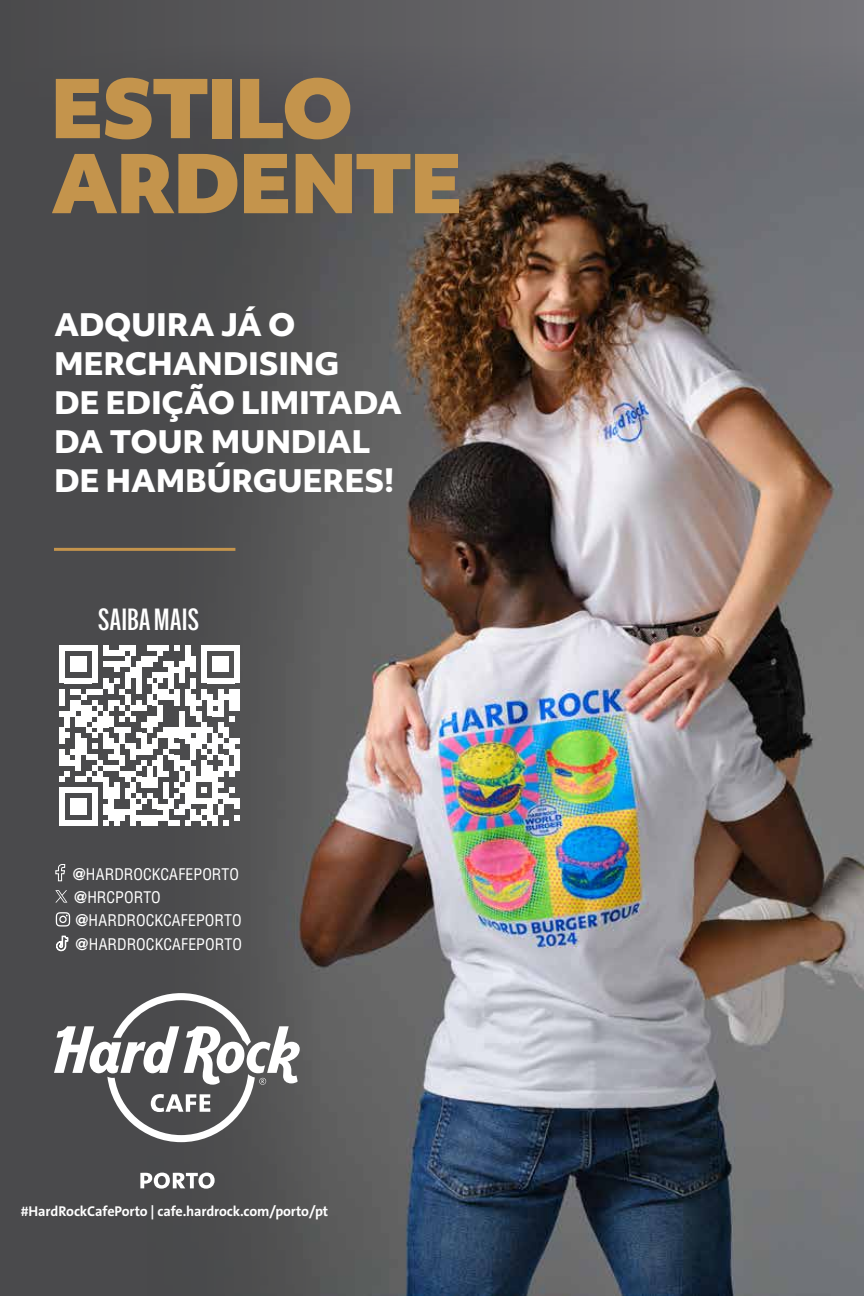
<style>
.page{position:relative;width:864px;height:1296px;background:#4a4a4c}
.page>*{position:absolute;margin:0;border:0;box-sizing:border-box;transform-origin:0 0}
.t1{font:900 78px/75px "Objektiv Mk 2";letter-spacing:-.035em;color:#c4944c}
.t2{font:800 30px/39px "Objektiv Mk 1";letter-spacing:-.015em;color:#fff}
.t3{font:500 30px "Alternate Gothic Comp ATF";letter-spacing:.01em;color:#fff;scale:1.25 1}
.t4{font:condensed 15.6px "Helvetica LT";letter-spacing:.005em;color:#fff}
.t5{font:700 14.25px "The Sans B7";letter-spacing:-.01em;color:#fff}
.s1{font-weight:700}
</style>
<div class="page">
<img style="left:148px;top:32px;width:716px;height:1264px">
<div style="left:59px;top:645px;width:6px;height:17px;background:#fff"></div>
<div style="left:59px;top:662px;width:6px;height:21px;background:#fff"></div>
<div style="left:70px;top:662px;width:6px;height:10px;background:#fff"></div>
<div style="left:76px;top:662px;width:5px;height:10px;background:#fff"></div>
<div style="left:81px;top:662px;width:6px;height:10px;background:#fff"></div>
<svg style="left:65px;top:645px;width:27px;height:17px"></svg>
<svg style="left:65px;top:678px;width:27px;height:5px"></svg>
<div style="left:92px;top:645px;width:5px;height:17px;background:#fff"></div>
<div style="left:92px;top:662px;width:5px;height:21px;background:#fff"></div>
<div style="left:103px;top:678px;width:5px;height:11px;background:#fff"></div>
<div style="left:108px;top:683px;width:6px;height:11px;background:#fff"></div>
<div style="left:114px;top:662px;width:5px;height:10px;background:#fff"></div>
<svg style="left:114px;top:678px;width:5px;height:5px"></svg>
<svg style="left:103px;top:645px;width:27px;height:22px"></svg>
<div style="left:125px;top:672px;width:5px;height:17px;background:#fff"></div>
<div style="left:130px;top:645px;width:6px;height:11px;background:#fff"></div>
<div style="left:130px;top:667px;width:6px;height:11px;background:#fff"></div>
<div style="left:136px;top:662px;width:5px;height:32px;background:#fff"></div>
<div style="left:152px;top:683px;width:6px;height:11px;background:#fff"></div>
<div style="left:169px;top:662px;width:5px;height:27px;background:#fff"></div>
<svg style="left:141px;top:645px;width:55px;height:38px"></svg>
<div style="left:191px;top:662px;width:5px;height:10px;background:#fff"></div>
<div style="left:191px;top:678px;width:5px;height:11px;background:#fff"></div>
<div style="left:202px;top:645px;width:5px;height:17px;background:#fff"></div>
<div style="left:202px;top:662px;width:5px;height:21px;background:#fff"></div>
<div style="left:213px;top:662px;width:5px;height:10px;background:#fff"></div>
<div style="left:218px;top:662px;width:5px;height:10px;background:#fff"></div>
<div style="left:223px;top:662px;width:6px;height:10px;background:#fff"></div>
<svg style="left:207px;top:645px;width:27px;height:17px"></svg>
<svg style="left:207px;top:678px;width:27px;height:5px"></svg>
<div style="left:234px;top:645px;width:6px;height:17px;background:#fff"></div>
<div style="left:234px;top:662px;width:6px;height:21px;background:#fff"></div>
<svg style="left:59px;top:689px;width:181px;height:137px"></svg>
<svg style="left:55px;top:890px;width:12px;height:13px"></svg>
<svg style="left:56px;top:935px;width:12px;height:16px"></svg>
<svg style="left:56px;top:912px;width:14px;height:15px"></svg>
<svg style="left:55px;top:864px;width:11px;height:18px"></svg>
<hr style="left:54px;top:548px;width:181px;height:3px;background:#c4944c">
<svg style="left:140px;top:1173px;width:75px;height:16px"></svg>
<svg style="left:54px;top:993px;width:246px;height:149px"></svg>
<h1 class="t1" style="left:50px;top:68px;width:414px">ESTILO<br>ARDENTE</h1>
<p class="t2" style="left:54px;top:304px;width:350px">ADQUIRA JÁ O<br>MERCHANDISING<br>DE EDIÇÃO LIMITADA<br>DA TOUR MUNDIAL<br>DE HAMBÚRGUERES!</p>
<p class="t3" style="left:98px;top:601px;width:82px">SAIBA MAIS</p>
<p class="t4" style="left:73px;top:864px;width:168px"><span class="s1">@</span>HARDROCKCAFEPORTO</p>
<p class="t4" style="left:74px;top:887px;width:88px"><span class="s1">@</span>HRCPORTO</p>
<p class="t4" style="left:76px;top:934px;width:168px"><span class="s1">@</span>HARDROCKCAFEPORTO</p>
<p class="t4" style="left:75px;top:911px;width:168px"><span class="s1">@</span>HARDROCKCAFEPORTO</p>
<p class="t5" style="left:21px;top:1203px;width:309px">#HardRockCafePorto | cafe.hardrock.com/porto/pt</p>
</div>
